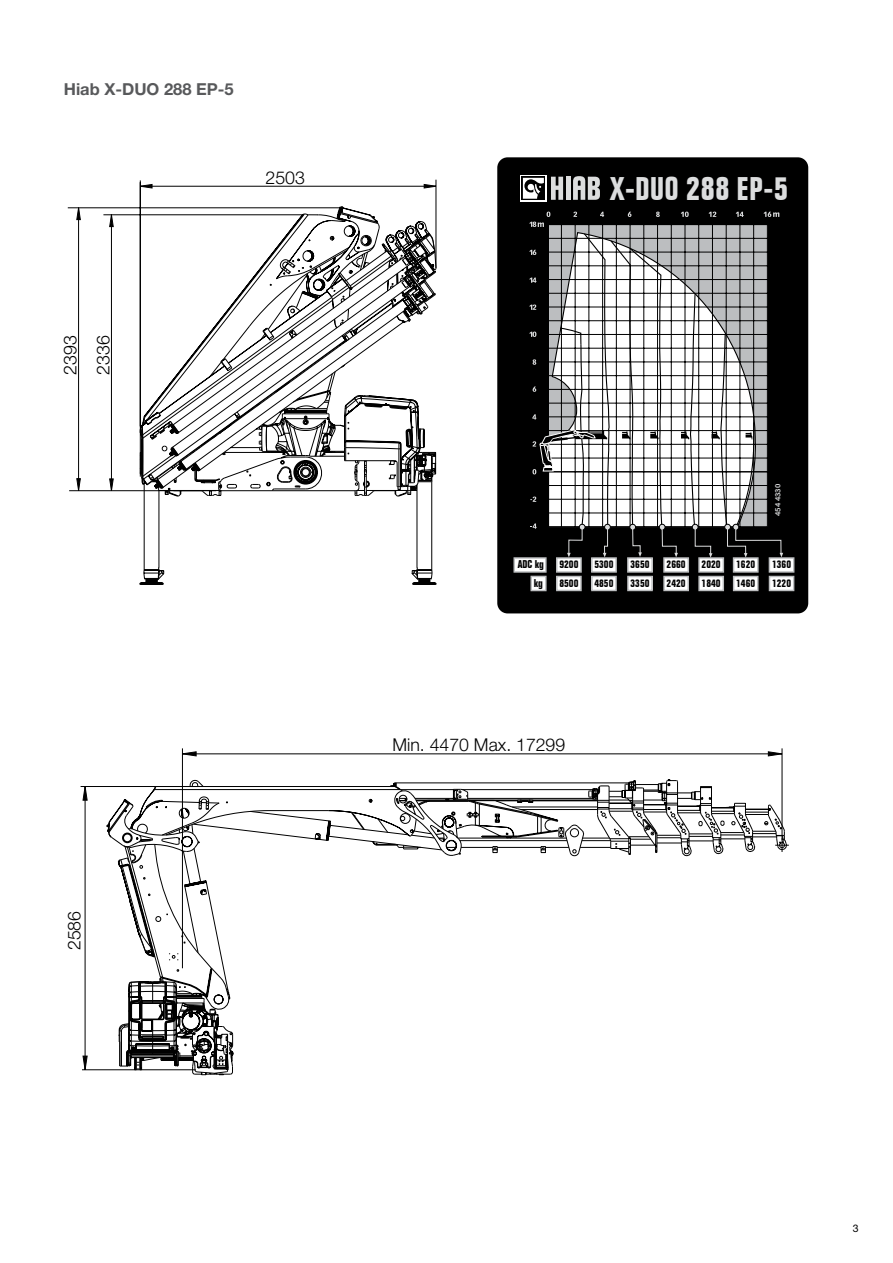
<style>
.page{position:relative;width:893px;height:1263px;background:#fff}
.page>*{position:absolute;margin:0;border:0;box-sizing:border-box;transform-origin:0 0}
.t1{font:700 condensed 31.95px "Folio BT";color:#dcddde}
.t2{font:300 17.85px/33px "Helvetica Neue LT Std";color:#000}
.t3{font:300 17.7px "Helvetica Neue LT Std";color:#010101}
.t4{font:700 16.5px "Helvetica Neue LT Std";color:#58595b}
.t5{font:700 condensed 10.95px/18.5px "Folio BT";color:#000}
.t6{font:10.5px "Helvetica Neue LT Std";color:#000}
.t7{font:7.35px "Arial Rounded MT Bold";color:#dcddde}
.s1{font-size:33.75px}
</style>
<div class="page">
<div style="left:497px;top:157px;width:311px;height:456px;background:#000;border-radius:10px"></div>
<div style="left:769px;top:576px;width:25px;height:14px;background:#fff"></div>
<div style="left:769px;top:576px;width:25px;height:15px;border:1px solid #bcbec0"></div>
<div style="left:769px;top:558px;width:25px;height:14px;background:#fff"></div>
<div style="left:769px;top:557px;width:25px;height:16px;border:1px solid #bcbec0"></div>
<div style="left:514px;top:558px;width:32px;height:14px;background:#fff"></div>
<div style="left:513px;top:557px;width:34px;height:16px;border:1px solid #bcbec0"></div>
<div style="left:520px;top:175px;width:27px;height:26px;background:#fff"></div>
<div style="left:521px;top:176px;width:24px;height:24px;background:#181818"></div>
<svg style="left:67px;top:179px;width:370px;height:395px"></svg>
<svg style="left:145px;top:206px;width:292px;height:379px"></svg>
<svg style="left:523px;top:157px;width:260px;height:457px"></svg>
<svg style="left:80px;top:748px;width:703px;height:322px"></svg>
<svg style="left:107px;top:787px;width:682px;height:288px"></svg>
<svg style="left:108px;top:780px;width:376px;height:292px"></svg>
<svg style="left:128px;top:780px;width:650px;height:279px"></svg>
<svg style="left:108px;top:978px;width:504px;height:75px"></svg>
<svg style="left:128px;top:978px;width:344px;height:78px"></svg>
<svg style="left:108px;top:784px;width:541px;height:194px"></svg>
<h3 class="t4" style="left:64px;top:79px;width:171px">Hiab X-DUO 288 EP-5</h3>
<h2 class="t2" style="left:266px;top:161px;width:41px">2503</h2>
<h2 class="t2" style="left:53px;top:375px;width:41px;rotate:-90deg">2393<br>2336</h2>
<h3 class="t3" style="left:63px;top:950px;width:41px;rotate:-90deg">2586</h3>
<h1 class="t1" style="left:610px;top:169px;width:180px">X<span class="s1">-</span>DUO <span class="s1">288</span> EP<span class="s1">-5</span></h1>
<p class="t7" style="left:773px;top:516px;width:34px;rotate:-90deg">454 4330</p>
<p class="t5" style="left:518px;top:555px;width:28px">ADC kg</p>
<p class="t5" style="left:559px;top:555px;width:21px">9200</p>
<p class="t5" style="left:534px;top:574px;width:11px">kg</p>
<p class="t5" style="left:559px;top:574px;width:21px">8500</p>
<p class="t5" style="left:594px;top:555px;width:21px">5300<br>4850</p>
<p class="t5" style="left:630px;top:555px;width:21px">3650</p>
<p class="t5" style="left:667px;top:555px;width:21px">2660<br>2420</p>
<p class="t5" style="left:772px;top:555px;width:21px">1360<br>1220</p>
<p class="t5" style="left:702px;top:555px;width:21px">2020<br>1840</p>
<p class="t5" style="left:736px;top:555px;width:21px">1620</p>
<p class="t5" style="left:630px;top:574px;width:21px">3350</p>
<p class="t5" style="left:736px;top:574px;width:21px">1460</p>
<h3 class="t3" style="left:392px;top:734px;width:174px">Min. 4470 Max. 17299</h3>
<p class="t6" style="left:853px;top:1221px;width:7px">3</p>
</div>
